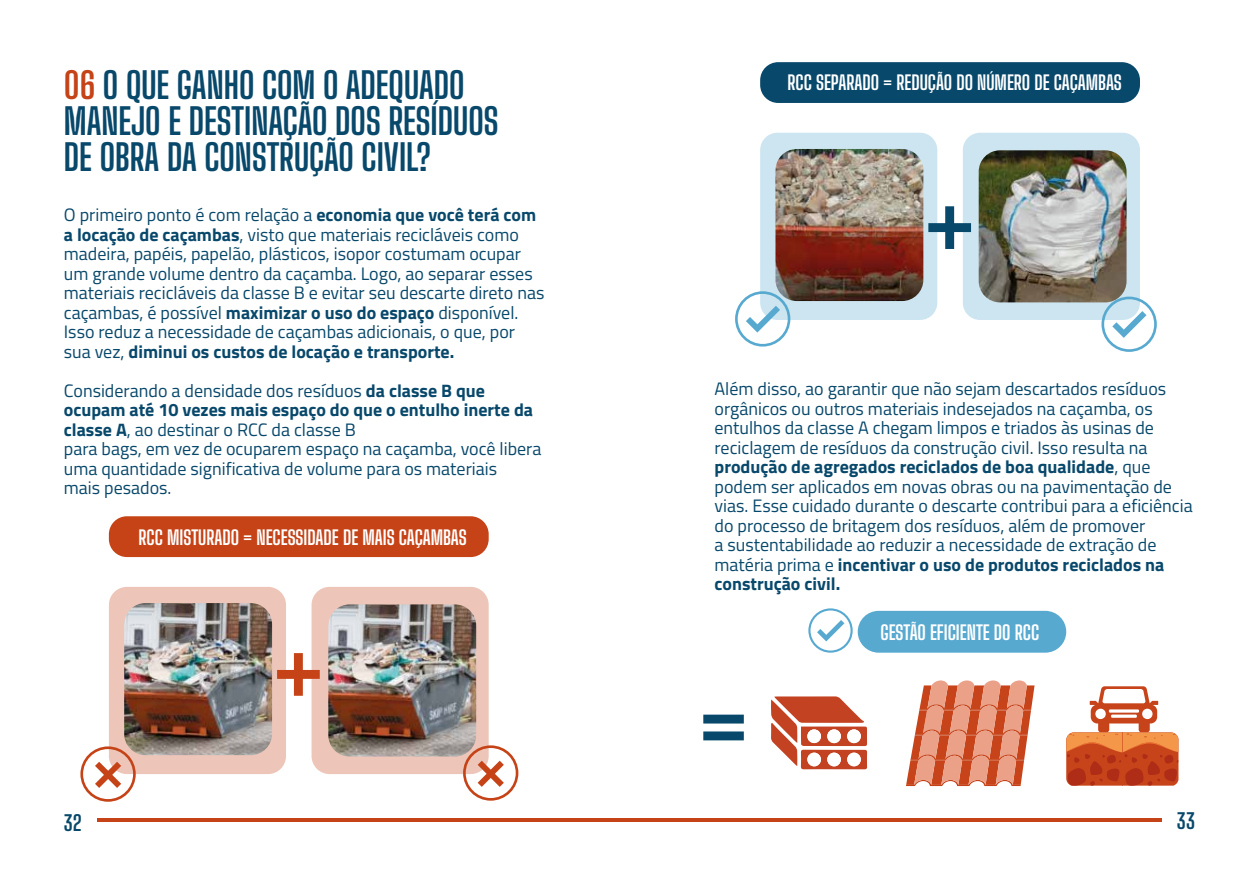
<style>
.page{position:relative;width:1259px;height:893px;background:#fff}
.page>*{position:absolute;margin:0;border:0;box-sizing:border-box;transform-origin:0 0}
.t1{font:100 108px "Big Shoulders Display";color:#08486b}
.t2{font:100 108px "Big Shoulders Display";color:#c54317}
.t3{font:100 36px/36px "Big Shoulders Display";color:#08486b}
.t4{font:100 21px "Big Shoulders Display";color:#08486b}
.t5{font:100 19.5px "Big Shoulders Display";color:#fff}
.t6{font:18px/19.5px "Titillium Web";color:#08486b}
.s1{color:#c54317}
.s2{font-weight:700}
</style>
<div class="page">
<hr style="left:97px;top:819px;width:1064px;height:3px;background:#c54317">
<div style="left:311px;top:587px;width:178px;height:187px;background:#edc6b9;border-radius:18px"></div>
<div style="left:109px;top:516px;width:380px;height:41px;background:#c54317;border-radius:18px"></div>
<div style="left:109px;top:587px;width:177px;height:187px;background:#edc6b9;border-radius:18px"></div>
<img style="left:124px;top:603px;width:148px;height:152px">
<svg style="left:463px;top:745px;width:55px;height:56px"></svg>
<svg style="left:80px;top:746px;width:56px;height:56px"></svg>
<div style="left:963px;top:133px;width:177px;height:187px;background:#cce5f0;border-radius:17px"></div>
<div style="left:760px;top:62px;width:380px;height:41px;background:#08486b;border-radius:18px"></div>
<div style="left:760px;top:133px;width:177px;height:187px;background:#cce5f0;border-radius:17px"></div>
<img style="left:775px;top:149px;width:148px;height:152px">
<img style="left:978px;top:150px;width:148px;height:152px">
<svg style="left:735px;top:291px;width:55px;height:56px"></svg>
<svg style="left:1101px;top:297px;width:55px;height:55px"></svg>
<img style="left:328px;top:604px;width:148px;height:152px">
<div style="left:857px;top:611px;width:209px;height:42px;background:#57a9d0;border-radius:21px"></div>
<svg style="left:808px;top:608px;width:44px;height:45px"></svg>
<svg style="left:771px;top:696px;width:97px;height:74px"></svg>
<svg style="left:906px;top:680px;width:128px;height:106px"></svg>
<svg style="left:1066px;top:686px;width:112px;height:100px"></svg>
<h2 class="t3" style="left:64px;top:66px;width:436px"><span class="s1">06</span> O QUE GANHO COM O ADEQUADO<br>MANEJO E DESTINAÇÃO DOS RESÍDUOS<br>DE OBRA DA CONSTRUÇÃO CIVIL?</h2>
<p class="t6" style="left:64px;top:204px;width:482px">O primeiro ponto é com relação a <span class="s2">economia que você terá com a locação de caçambas</span>, visto que materiais recicláveis como madeira, papéis, papelão, plásticos, isopor costumam ocupar um grande volume dentro da caçamba. Logo, ao separar esses materiais recicláveis da classe B e evitar seu descarte direto nas caçambas, é possível <span class="s2">maximizar o uso do espaço</span> disponível.<br>Isso reduz a necessidade de caçambas adicionais, o que, por sua vez, <span class="s2">diminui os custos de locação e transporte.</span></p>
<p class="t6" style="left:64px;top:380px;width:479px">Considerando a densidade dos resíduos <span class="s2">da classe B que ocupam até 10 vezes mais espaço do que o entulho inerte da classe A</span>, ao destinar o RCC da classe B<br>para bags, em vez de ocuparem espaço na caçamba, você libera uma quantidade significativa de volume para os materiais<br>mais pesados.</p>
<p class="t6" style="left:714px;top:378px;width:479px">Além disso, ao garantir que não sejam descartados resíduos orgânicos ou outros materiais indesejados na caçamba, os entulhos da classe A chegam limpos e triados às usinas de reciclagem de resíduos da construção civil. Isso resulta na <span class="s2">produção de agregados reciclados de boa qualidade</span>, que podem ser aplicados em novas obras ou na pavimentação de vias. Esse cuidado durante o descarte contribui para a eficiência do processo de britagem dos resíduos, além de promover<br>a sustentabilidade ao reduzir a necessidade de extração de matéria prima e <span class="s2">incentivar o uso de produtos reciclados na construção civil.</span></p>
<p class="t5" style="left:787px;top:69px;width:336px">RCC SEPARADO = REDUÇÃO DO NÚMERO DE CAÇAMBAS</p>
<h1 class="t1" style="left:923px;top:153px;width:54px">+</h1>
<p class="t5" style="left:139px;top:524px;width:330px">RCC MISTURADO = NECESSIDADE DE MAIS CAÇAMBAS</p>
<h1 class="t2" style="left:272px;top:600px;width:54px">+</h1>
<h1 class="t1" style="left:698px;top:653px;width:52px">=</h1>
<p class="t5" style="left:880px;top:620px;width:160px">GESTÃO EFICIENTE DO RCC</p>
<p class="t4" style="left:64px;top:808px;width:20px">32</p>
<p class="t4" style="left:1176px;top:807px;width:20px">33</p>
</div>
